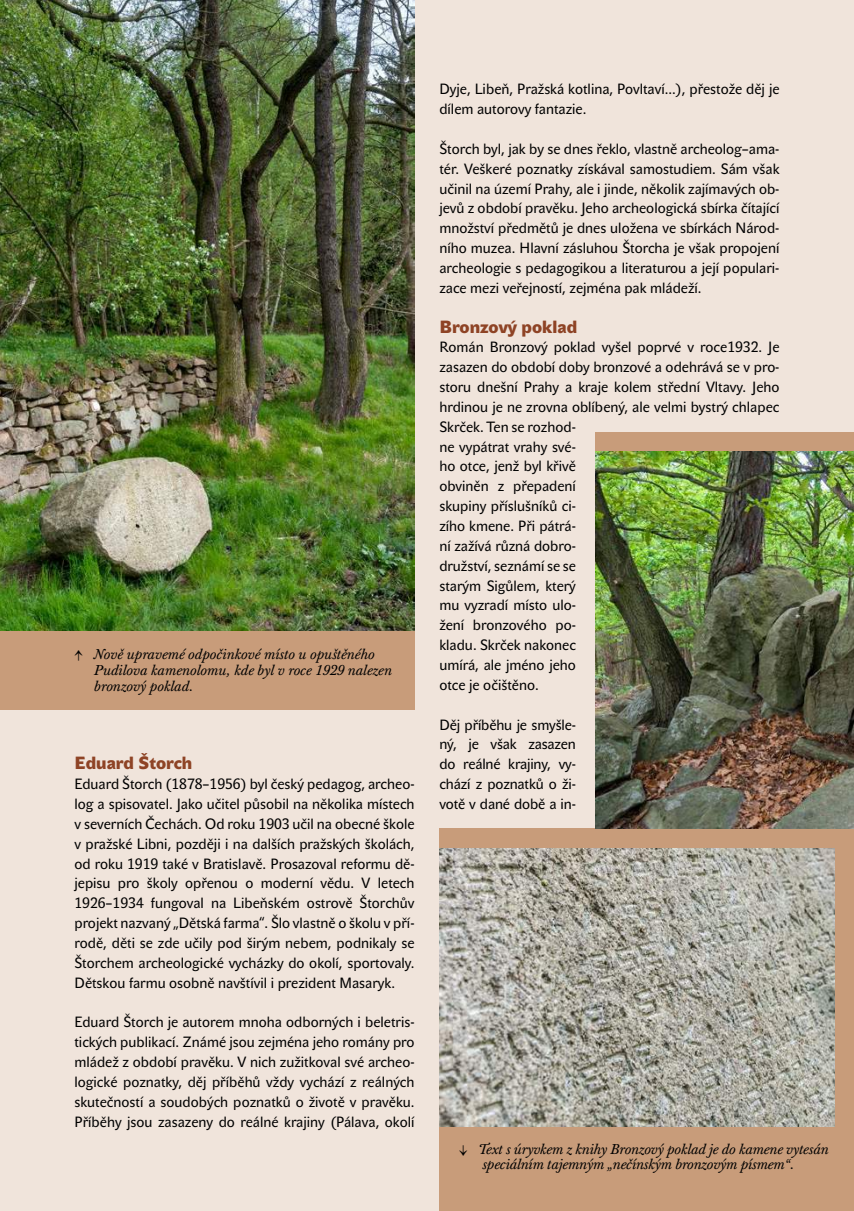
<style>
.page{position:relative;width:854px;height:1211px;background:#fff}
.page>*{position:absolute;margin:0;border:0;box-sizing:border-box;transform-origin:0 0}
.t1{font:17.5px "John Sans Black Pro";color:#8e4325}
.t2{font:14.7px/19.8px "John Sans Text Pro";color:#000;text-align:justify;scale:.95 1}
.t3{font:italic 14px/15.8px "Baskerville 10 Pro";letter-spacing:-.01em;color:#000}
</style>
<div class="page">
<div style="left:0;top:0;width:853px;height:1210px;background:#f0e4db"></div>
<div style="left:595px;top:432px;width:258px;height:456px;background:#c89c7a"></div>
<div style="left:0;top:0;width:414px;height:709px;background:#c89c7a"></div>
<div style="left:439px;top:828px;width:414px;height:382px;background:#c89c7a"></div>
<img style="left:0;top:0;width:414px;height:630px">
<img style="left:439px;top:848px;width:394px;height:278px">
<img style="left:595px;top:451px;width:258px;height:377px">
<p class="t3" style="left:94px;top:646px;width:299px;text-indent:-20px">↑ Nově upravemé odpočinkové místo u opuštěného<br>Pudilova kamenolomu, kde byl v roce 1929 nalezen bronzový poklad.</p>
<p class="t1" style="left:74px;top:753px;width:119px">Eduard Štorch</p>
<p class="t2" style="left:74px;top:774px;width:359px">Eduard Štorch (1878–1956) byl český pedagog, archeo&shy;log a spisovatel. Jako učitel působil na několika místech v severních Čechách. Od roku 1903 učil na obecné škole v pražské Libni, později i na dalších pražských školách, od roku 1919 také v Bratislavě. Prosazoval reformu dě&shy;jepisu pro školy opřenou o moderní vědu. V letech 1926–1934 fungoval na Libeňském ostrově Štorchův projekt nazvaný „Dětská farma“. Šlo vlastně o školu v pří&shy;rodě, děti se zde učily pod širým nebem, podnikaly se Štorchem archeologické vycházky do okolí, sportovaly.<br>Dětskou farmu osobně navštívil i prezident Masaryk.</p>
<p class="t2" style="left:74px;top:1012px;width:359px">Eduard Štorch je autorem mnoha odborných i beletris&shy;tických publikací. Známé jsou zejména jeho romány pro mládež z období pravěku. V nich zužitkoval své archeo&shy;logické poznatky, děj příběhů vždy vychází z reálných skutečností a soudobých poznatků o životě v pravěku.<br>Příběhy jsou zasazeny do reálné krajiny (Pálava, okolí</p>
<p class="t2" style="left:439px;top:79px;width:359px">Dyje, Libeň, Pražská kotlina, Povltaví...), přestože děj je dílem autorovy fantazie.</p>
<p class="t2" style="left:439px;top:139px;width:359px">Štorch byl, jak by se dnes řeklo, vlastně archeolog–ama&shy;tér. Veškeré poznatky získával samostudiem. Sám však učinil na území Prahy, ale i jinde, několik zajímavých ob&shy;jevů z období pravěku. Jeho archeologická sbírka čítající množství předmětů je dnes uložena ve sbírkách Národ&shy;ního muzea. Hlavní zásluhou Štorcha je však propojení archeologie s pedagogikou a literaturou a její populari&shy;zace mezi veřejností, zejména pak mládeží.</p>
<p class="t1" style="left:439px;top:316px;width:139px">Bronzový poklad</p>
<p class="t2" style="left:439px;top:337px;width:359px;text-align:left">Román Bronzový poklad vyšel poprvé v roce1932. Je zasazen do období doby bronzové a odehrává se v pro&shy;storu dnešní Prahy a kraje kolem střední Vltavy. Jeho hrdinou je ne zrovna oblíbený, ale velmi bystrý chlapec<br>Skrček. Ten se rozhod-<br>ne vypátrat vrahy své-<br>ho otce, jenž byl křivě<br>obviněn z přepadení<br>skupiny příslušníků ci-<br>zího kmene. Při pátrá-<br>ní zažívá různá dobro-<br>družství, seznámí se se<br>starým Sigůlem, který<br>mu vyzradí místo ulo-<br>žení bronzového po-<br>kladu. Skrček nakonec<br>umírá, ale jméno jeho<br>otce je očištěno.</p>
<p class="t2" style="left:439px;top:714px;width:145px">Děj příběhu je smyšle&shy;ný, je však zasazen do reálné krajiny, vy&shy;chází z poznatků o ži&shy;votě v dané době a in-</p>
<p class="t3" style="left:482px;top:1140px;width:347px;text-indent:-23px">↓ Text s úryvkem z knihy Bronzový poklad je do kamene vytesán speciálním tajemným „nečínským bronzovým písmem“.</p>
</div>
